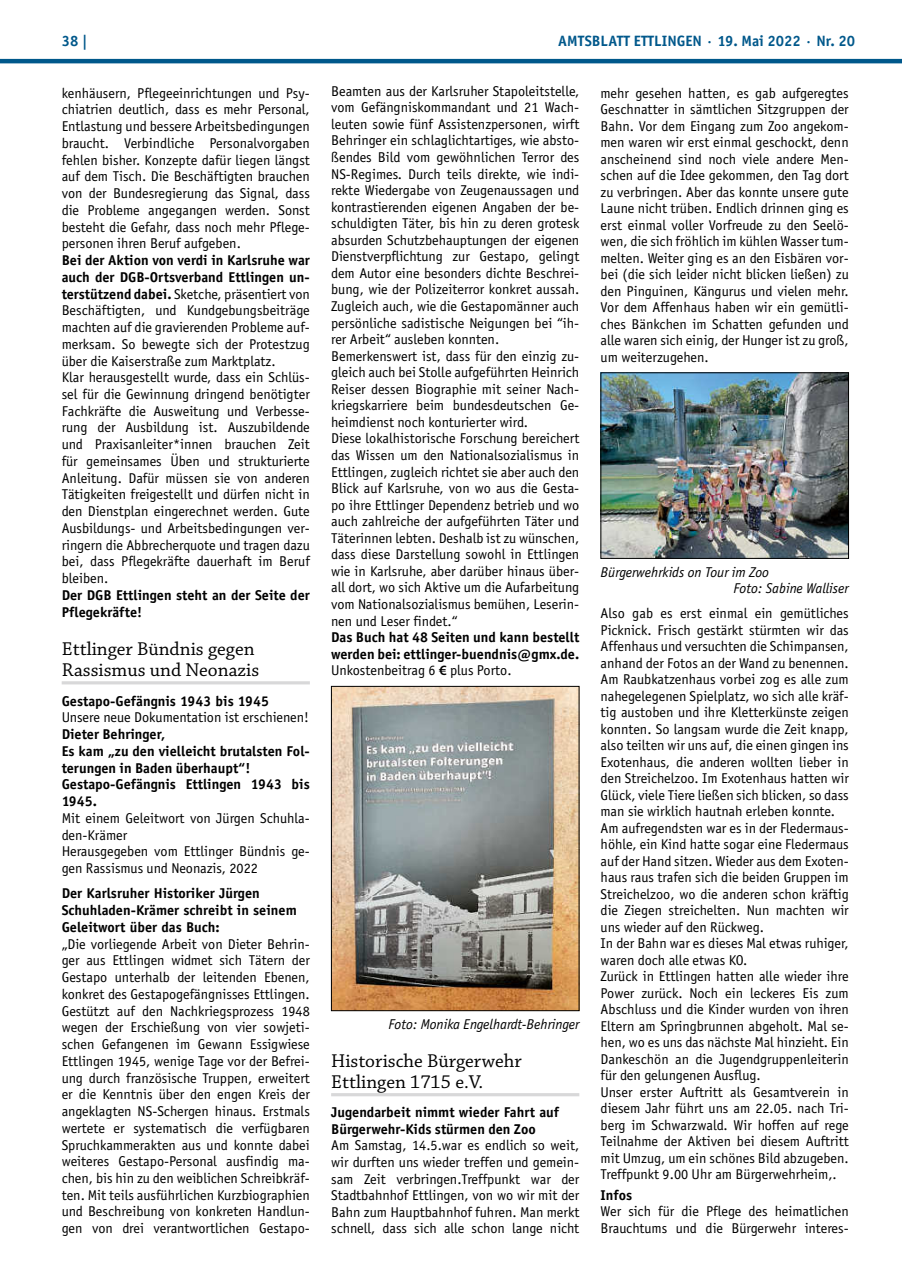
<style>
.page{position:relative;width:902px;height:1280px;background:#fff}
.page>*{position:absolute;margin:0;border:0;box-sizing:border-box;transform-origin:0 0}
.t1{font:19.5px/21.3px "Chaparral Pro";color:#000}
.t2{font:700 15px "Officina Sans";color:#00588b}
.t3{font:14.25px/16.5px "Officina Sans";color:#000}
.t4{font:700 14.25px/16.8px "Officina Sans";color:#000}
.t5{font:italic 14.25px/16.5px "Officina Sans";color:#000}
.s1{font-weight:700}
.s2{font-weight:400}
.s3{font-family:"Myriad Pro";font-weight:600}
</style>
<div class="page">
<hr style="left:0;top:59px;width:901px;height:4px;background:#00588b">
<hr style="left:62px;top:681px;width:248px;height:3px;background:#d8d8d9">
<hr style="left:331px;top:1093px;width:248px;height:3px;background:#d8d8d9">
<img style="left:333px;top:688px;width:244px;height:321px">
<div style="left:331px;top:686px;width:248px;height:325px;border:1px solid #000"></div>
<img style="left:602px;top:374px;width:244px;height:183px">
<div style="left:600px;top:372px;width:248px;height:187px;border:1px solid #000"></div>
<p class="t2" style="left:62px;top:32px;width:28px">38 |</p>
<p class="t2" style="left:558px;top:32px;width:298px">AMTSBLATT ETTLINGEN · 19. Mai 2022 · Nr. 20</p>
<p class="t3" style="left:62px;top:84px;width:250px;text-align:justify">kenhäusern, Pflegeeinrichtungen und Psy&shy;chiatrien deutlich, dass es mehr Personal, Entlastung und bessere Arbeitsbedingungen braucht. Verbindliche Personalvorgaben fehlen bisher. Konzepte dafür liegen längst auf dem Tisch. Die Beschäftigten brauchen von der Bundesregierung das Signal, dass die Probleme angegangen werden. Sonst besteht die Gefahr, dass noch mehr Pflege&shy;personen ihren Beruf aufgeben.</p>
<p class="t3" style="left:62px;top:252px;width:250px"><span class="s1">Bei der Aktion von verdi in Karlsruhe war auch der DGB-Ortsverband Ettlingen un&shy;terstützend dabei.</span> Sketche, präsentiert von Beschäftigten, und Kundgebungsbeiträge machten auf die gravierenden Probleme auf&shy;merksam. So bewegte sich der Protestzug über die Kaiserstraße zum Marktplatz.<br>Klar herausgestellt wurde, dass ein Schlüs&shy;sel für die Gewinnung dringend benötigter Fachkräfte die Ausweitung und Verbesse&shy;rung der Ausbildung ist. Auszubildende und Praxisanleiter*innen brauchen Zeit für gemeinsames Üben und strukturierte Anleitung. Dafür müssen sie von anderen Tätigkeiten freigestellt und dürfen nicht in den Dienstplan eingerechnet werden. Gute Ausbildungs- und Arbeitsbedingungen ver&shy;ringern die Abbrecherquote und tragen dazu bei, dass Pflegekräfte dauerhaft im Beruf bleiben.</p>
<p class="t4" style="left:62px;top:586px;width:250px">Der DGB Ettlingen steht an der Seite der<br>Pflegekräfte!</p>
<h1 class="t1" style="left:62px;top:639px;width:199px">Ettlinger Bündnis gegen<br>Rassismus und Neonazis</h1>
<p class="t4" style="left:62px;top:692px;width:209px">Gestapo-Gefängnis 1943 bis 1945</p>
<p class="t3" style="left:62px;top:709px;width:249px">Unsere neue Dokumentation ist erschienen!</p>
<p class="t4" style="left:62px;top:726px;width:250px">Dieter Behringer,<br>Es kam „zu den vielleicht brutalsten Fol&shy;terungen in Baden überhaupt“!<br>Gestapo-Gefängnis Ettlingen 1943 bis<br>1945.</p>
<p class="t3" style="left:62px;top:810px;width:250px">Mit einem Geleitwort von Jürgen Schuhla&shy;den-Krämer<br>Herausgegeben vom Ettlinger Bündnis ge&shy;gen Rassismus und Neonazis, 2022</p>
<p class="t4" style="left:62px;top:885px;width:236px">Der Karlsruher Historiker Jürgen<br>Schuhladen-Krämer schreibt in seinem<br>Geleitwort über das Buch:</p>
<p class="t3" style="left:62px;top:935px;width:250px;text-align:justify">„Die vorliegende Arbeit von Dieter Behrin&shy;ger aus Ettlingen widmet sich Tätern der Gestapo unterhalb der leitenden Ebenen, konkret des Gestapogefängnisses Ettlingen.<br>Gestützt auf den Nachkriegsprozess 1948 wegen der Erschießung von vier sowjeti&shy;schen Gefangenen im Gewann Essigwiese Ettlingen 1945, wenige Tage vor der Befrei&shy;ung durch französische Truppen, erweitert er die Kenntnis über den engen Kreis der angeklagten NS-Schergen hinaus. Erstmals wertete er systematisch die verfügbaren Spruchkammerakten aus und konnte dabei weiteres Gestapo-Personal ausfindig ma&shy;chen, bis hin zu den weiblichen Schreibkräf&shy;ten. Mit teils ausführlichen Kurzbiographien und Beschreibung von konkreten Handlun&shy;gen von drei verantwortlichen Gestapo-</p>
<p class="t3" style="left:331px;top:83px;width:250px">Beamten aus der Karlsruher Stapoleitstelle, vom Gefängniskommandant und 21 Wach&shy;leuten sowie fünf Assistenzpersonen, wirft Behringer ein schlaglichtartiges, wie absto&shy;ßendes Bild vom gewöhnlichen Terror des NS-Regimes. Durch teils direkte, wie indi&shy;rekte Wiedergabe von Zeugenaussagen und kontrastierenden eigenen Angaben der be&shy;schuldigten Täter, bis hin zu deren grotesk absurden Schutzbehauptungen der eigenen Dienstverpflichtung zur Gestapo, gelingt dem Autor eine besonders dichte Beschrei&shy;bung, wie der Polizeiterror konkret aussah.<br>Zugleich auch, wie die Gestapomänner auch persönliche sadistische Neigungen bei “ih&shy;rer Arbeit“ ausleben konnten.<br>Bemerkenswert ist, dass für den einzig zu&shy;gleich auch bei Stolle aufgeführten Heinrich Reiser dessen Biographie mit seiner Nach&shy;kriegskarriere beim bundesdeutschen Ge&shy;heimdienst noch konturierter wird.<br>Diese lokalhistorische Forschung bereichert das Wissen um den Nationalsozialismus in Ettlingen, zugleich richtet sie aber auch den Blick auf Karlsruhe, von wo aus die Gesta&shy;po ihre Ettlinger Dependenz betrieb und wo auch zahlreiche der aufgeführten Täter und Täterinnen lebten. Deshalb ist zu wünschen, dass diese Darstellung sowohl in Ettlingen wie in Karlsruhe, aber darüber hinaus über&shy;all dort, wo sich Aktive um die Aufarbeitung vom Nationalsozialismus bemühen, Leserin&shy;nen und Leser findet.“</p>
<p class="t4" style="left:331px;top:629px;width:250px;text-align:justify">Das Buch hat 48 Seiten und kann bestellt werden bei: ettlinger-buendnis@gmx.de.<br><span class="s2">Unkostenbeitrag 6</span> <span class="s3">€</span> <span class="s2">plus Porto.</span></p>
<p class="t3" style="left:600px;top:85px;width:250px;text-align:justify">mehr gesehen hatten, es gab aufgeregtes Geschnatter in sämtlichen Sitzgruppen der Bahn. Vor dem Eingang zum Zoo angekom&shy;men waren wir erst einmal geschockt, denn anscheinend sind noch viele andere Men&shy;schen auf die Idee gekommen, den Tag dort zu verbringen. Aber das konnte unsere gute Laune nicht trüben. Endlich drinnen ging es erst einmal voller Vorfreude zu den Seelö&shy;wen, die sich fröhlich im kühlen Wasser tum&shy;melten. Weiter ging es an den Eisbären vor&shy;bei (die sich leider nicht blicken ließen) zu den Pinguinen, Kängurus und vielen mehr.<br>Vor dem Affenhaus haben wir ein gemütli&shy;ches Bänkchen im Schatten gefunden und alle waren sich einig, der Hunger ist zu groß, um weiterzugehen.</p>
<p class="t5" style="left:733px;top:563px;width:117px;text-indent:-133px">Bürgerwehrkids on Tour im Zoo<br>Foto: Sabine Walliser</p>
<p class="t3" style="left:600px;top:605px;width:250px">Also gab es erst einmal ein gemütliches Picknick. Frisch gestärkt stürmten wir das Affenhaus und versuchten die Schimpansen, anhand der Fotos an der Wand zu benennen.<br>Am Raubkatzenhaus vorbei zog es alle zum nahegelegenen Spielplatz, wo sich alle kräf&shy;tig austoben und ihre Kletterkünste zeigen konnten. So langsam wurde die Zeit knapp, also teilten wir uns auf, die einen gingen ins Exotenhaus, die anderen wollten lieber in den Streichelzoo. Im Exotenhaus hatten wir Glück, viele Tiere ließen sich blicken, so dass man sie wirklich hautnah erleben konnte.<br>Am aufregendsten war es in der Fledermaus&shy;höhle, ein Kind hatte sogar eine Fledermaus auf der Hand sitzen. Wieder aus dem Exoten&shy;haus raus trafen sich die beiden Gruppen im Streichelzoo, wo die anderen schon kräftig die Ziegen streichelten. Nun machten wir uns wieder auf den Rückweg.<br>In der Bahn war es dieses Mal etwas ruhiger, waren doch alle etwas KO.<br>Zurück in Ettlingen hatten alle wieder ihre Power zurück. Noch ein leckeres Eis zum Abschluss und die Kinder wurden von ihren Eltern am Springbrunnen abgeholt. Mal se&shy;hen, wo es uns das nächste Mal hinzieht. Ein Dankeschön an die Jugendgruppenleiterin für den gelungenen Ausflug.<br>Unser erster Auftritt als Gesamtverein in diesem Jahr führt uns am 22.05. nach Tri&shy;berg im Schwarzwald. Wir hoffen auf rege Teilnahme der Aktiven bei diesem Auftritt mit Umzug, um ein schönes Bild abzugeben.<br>Treffpunkt 9.00 Uhr am Bürgerwehrheim,.</p>
<p class="t4" style="left:600px;top:1186px;width:33px">Infos</p>
<p class="t3" style="left:600px;top:1203px;width:250px">Wer sich für die Pflege des heimatlichen<br>Brauchtums und die Bürgerwehr interes-</p>
<p class="t5" style="left:388px;top:1016px;width:192px">Foto: Monika Engelhardt-Behringer</p>
<h1 class="t1" style="left:331px;top:1051px;width:192px">Historische Bürgerwehr<br>Ettlingen 1715 e.V.</h1>
<p class="t4" style="left:331px;top:1104px;width:229px">Jugendarbeit nimmt wieder Fahrt auf<br>Bürgerwehr-Kids stürmen den Zoo</p>
<p class="t3" style="left:331px;top:1137px;width:250px;text-align:justify">Am Samstag, 14.5.war es endlich so weit, wir durften uns wieder treffen und gemein&shy;sam Zeit verbringen.Treffpunkt war der Stadtbahnhof Ettlingen, von wo wir mit der Bahn zum Hauptbahnhof fuhren. Man merkt schnell, dass sich alle schon lange nicht</p>
</div>
